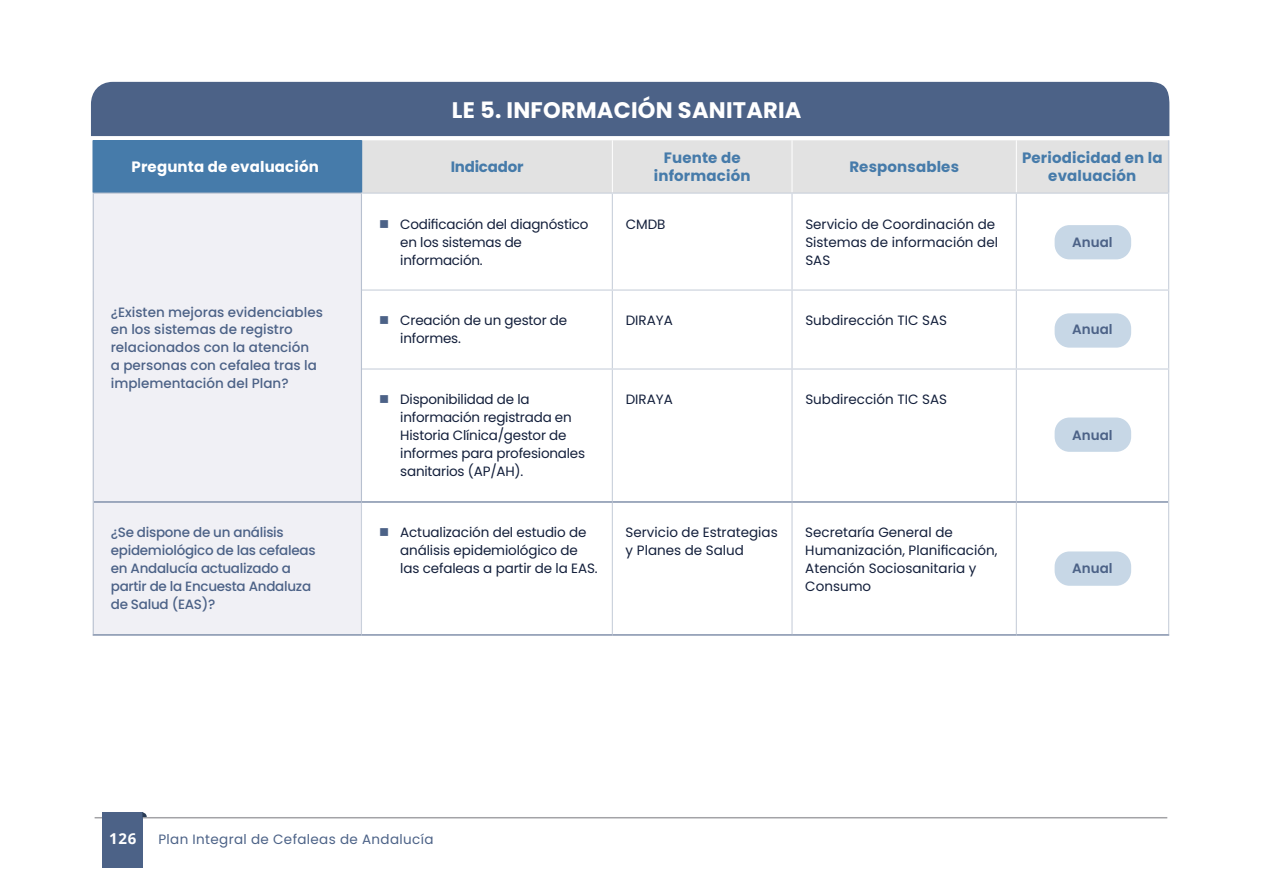
<style>
.page{position:relative;width:1263px;height:893px;background:#fff}
.page>*{position:absolute;margin:0;border:0;box-sizing:border-box;transform-origin:0 0}
.t1{font:700 22.5px "Poppins";letter-spacing:.01em;color:#fff}
.t2{font:700 15px/18px "Poppins";letter-spacing:.01em;color:#467baa;text-align:center}
.t3{font:700 15px "Poppins";letter-spacing:.01em;color:#fff}
.t4{font:700 15px "Poppins";letter-spacing:-.015em;color:#467baa}
.t5{font:700 15px "Open Sans";color:#fff}
.t6{font:13.5px/18px "Poppins";letter-spacing:-.01em;color:#131f3b}
.t7{font:500 13.5px/18px "Poppins";color:#4c6287}
.t8{font:500 13.5px/18px "Poppins";letter-spacing:-.02em;color:#4c6287}
.t9{font:13.5px "Poppins";letter-spacing:.025em;color:#4c6287}
.t10{font:600 13.5px "Poppins";color:#4c6287}
</style>
<div class="page">
<hr style="left:95px;top:817px;width:1072px;height:1px;background:#a3a3a6">
<div style="left:102px;top:812px;width:40px;height:56px;background:#4c6287"></div>
<svg style="left:142px;top:812px;width:5px;height:5px"></svg>
<div style="left:1054px;top:225px;width:77px;height:34px;background:#c7d7e6;border-radius:15px"></div>
<div style="left:1054px;top:313px;width:77px;height:35px;background:#c7d7e6;border-radius:15px"></div>
<div style="left:1054px;top:417px;width:77px;height:35px;background:#c7d7e6;border-radius:15px"></div>
<div style="left:91px;top:82px;width:1078px;height:54px;background:#4c6287"></div>
<div style="left:1054px;top:551px;width:77px;height:35px;background:#c7d7e6;border-radius:15px"></div>
<div style="left:93px;top:140px;width:268px;height:53px;background:#467baa"></div>
<div style="left:362px;top:140px;width:806px;height:53px;background:#e2e2e2"></div>
<div style="left:94px;top:194px;width:267px;height:440px;background:#f0f0f5"></div>
<svg style="left:611px;top:194px;width:405px;height:95px"></svg>
<svg style="left:611px;top:291px;width:405px;height:77px"></svg>
<svg style="left:611px;top:370px;width:405px;height:264px"></svg>
<hr style="left:94px;top:501px;width:267px;height:2px;background:#8291ab">
<hr style="left:93px;top:634px;width:268px;height:2px;background:#8291ab">
<hr style="left:93px;top:502px;width:1px;height:132px;background:#b7c0cf">
<hr style="left:361px;top:501px;width:251px;height:2px;background:#8291ab">
<hr style="left:612px;top:501px;width:180px;height:2px;background:#8291ab">
<hr style="left:792px;top:501px;width:224px;height:2px;background:#8291ab">
<hr style="left:1016px;top:501px;width:152px;height:2px;background:#8291ab">
<hr style="left:361px;top:634px;width:251px;height:2px;background:#8291ab">
<hr style="left:612px;top:634px;width:180px;height:2px;background:#8291ab">
<hr style="left:792px;top:634px;width:224px;height:2px;background:#8291ab">
<hr style="left:1016px;top:634px;width:153px;height:2px;background:#8291ab">
<hr style="left:361px;top:503px;width:1px;height:131px;background:#c9d0db">
<hr style="left:612px;top:503px;width:1px;height:131px;background:#c9d0db">
<hr style="left:791px;top:503px;width:1px;height:131px;background:#c9d0db">
<hr style="left:1016px;top:503px;width:1px;height:131px;background:#c9d0db">
<hr style="left:1168px;top:502px;width:1px;height:132px;background:#c9d0db">
<hr style="left:92px;top:140px;width:2px;height:53px;background:#467baa">
<hr style="left:361px;top:140px;width:1px;height:53px;background:#467baa">
<hr style="left:93px;top:193px;width:269px;height:1px;background:#b7c0cf">
<hr style="left:1016px;top:140px;width:1px;height:53px;background:#fff">
<hr style="left:1168px;top:140px;width:1px;height:53px;background:#c9d0db">
<hr style="left:1016px;top:193px;width:153px;height:1px;background:#c9d0db">
<hr style="left:1016px;top:289px;width:153px;height:2px;background:#c9d0db">
<hr style="left:612px;top:140px;width:1px;height:53px;background:#fff">
<hr style="left:792px;top:140px;width:1px;height:53px;background:#fff">
<hr style="left:93px;top:194px;width:1px;height:96px;background:#b7c0cf">
<hr style="left:93px;top:290px;width:1px;height:79px;background:#b7c0cf">
<hr style="left:93px;top:369px;width:1px;height:133px;background:#b7c0cf">
<hr style="left:362px;top:193px;width:250px;height:1px;background:#c9d0db">
<hr style="left:612px;top:193px;width:180px;height:1px;background:#c9d0db">
<hr style="left:792px;top:193px;width:224px;height:1px;background:#c9d0db">
<hr style="left:1168px;top:194px;width:1px;height:95px;background:#c9d0db">
<hr style="left:362px;top:289px;width:250px;height:2px;background:#c9d0db">
<hr style="left:612px;top:289px;width:180px;height:2px;background:#c9d0db">
<hr style="left:792px;top:289px;width:224px;height:2px;background:#c9d0db">
<hr style="left:1168px;top:291px;width:1px;height:77px;background:#c9d0db">
<hr style="left:362px;top:368px;width:250px;height:2px;background:#c9d0db">
<hr style="left:612px;top:368px;width:180px;height:2px;background:#c9d0db">
<hr style="left:792px;top:368px;width:224px;height:2px;background:#c9d0db">
<hr style="left:1016px;top:368px;width:153px;height:2px;background:#c9d0db">
<hr style="left:1168px;top:370px;width:1px;height:132px;background:#c9d0db">
<hr style="left:361px;top:194px;width:1px;height:96px;background:#b7c0cf">
<hr style="left:361px;top:290px;width:1px;height:79px;background:#b7c0cf">
<hr style="left:361px;top:369px;width:1px;height:132px;background:#b7c0cf">
<hr style="left:612px;top:194px;width:1px;height:95px;background:#c9d0db">
<hr style="left:791px;top:194px;width:1px;height:95px;background:#c9d0db">
<hr style="left:1016px;top:194px;width:1px;height:95px;background:#c9d0db">
<hr style="left:612px;top:291px;width:1px;height:77px;background:#c9d0db">
<hr style="left:791px;top:291px;width:1px;height:77px;background:#c9d0db">
<hr style="left:1016px;top:291px;width:1px;height:77px;background:#c9d0db">
<hr style="left:612px;top:370px;width:1px;height:131px;background:#c9d0db">
<hr style="left:791px;top:370px;width:1px;height:131px;background:#c9d0db">
<hr style="left:1016px;top:370px;width:1px;height:131px;background:#c9d0db">
<h1 class="t1" style="left:452px;top:97px;width:351px">LE 5. INFORMACIÓN SANITARIA</h1>
<p class="t3" style="left:132px;top:159px;width:189px">Pregunta de evaluación</p>
<p class="t4" style="left:451px;top:159px;width:74px">Indicador</p>
<p class="t2" style="left:654px;top:149px;width:98px">Fuente de información</p>
<p class="t2" style="left:849px;top:158px;width:111px">Responsables</p>
<p class="t2" style="left:1022px;top:149px;width:142px">Periodicidad en la evaluación</p>
<p class="t7" style="left:111px;top:303px;width:214px">¿Existen mejoras evidenciables en los sistemas de registro relacionados con la atención<br>a personas con cefalea tras la implementación del Plan?</p>
<p class="t6" style="left:400px;top:215px;width:190px">Codificación del diagnóstico en los sistemas de información.</p>
<p class="t6" style="left:626px;top:215px;width:41px">CMDB</p>
<p class="t6" style="left:805px;top:215px;width:194px">Servicio de Coordinación de<br>Sistemas de información del<br>SAS</p>
<p class="t6" style="left:400px;top:312px;width:168px">Creación de un gestor de informes.</p>
<p class="t6" style="left:626px;top:312px;width:49px">DIRAYA</p>
<p class="t6" style="left:805px;top:312px;width:143px">Subdirección TIC SAS</p>
<p class="t6" style="left:400px;top:391px;width:186px">Disponibilidad de la información registrada en<br>Historia Clínica/gestor de informes para profesionales sanitarios (AP/AH).</p>
<p class="t6" style="left:626px;top:391px;width:49px">DIRAYA</p>
<p class="t6" style="left:805px;top:391px;width:143px">Subdirección TIC SAS</p>
<p class="t8" style="left:111px;top:524px;width:206px">¿Se dispone de un análisis epidemiológico de las cefaleas en Andalucía actualizado a partir de la Encuesta Andaluza de Salud (EAS)?</p>
<p class="t6" style="left:400px;top:524px;width:199px">Actualización del estudio de análisis epidemiológico de las cefaleas a partir de la EAS.</p>
<p class="t6" style="left:626px;top:524px;width:154px">Servicio de Estrategias y Planes de Salud</p>
<p class="t6" style="left:805px;top:524px;width:194px">Secretaría General de<br>Humanización, Planificación,<br>Atención Sociosanitaria y<br>Consumo</p>
<p class="t10" style="left:1072px;top:234px;width:42px">Anual</p>
<p class="t10" style="left:1072px;top:322px;width:42px">Anual</p>
<p class="t10" style="left:1072px;top:428px;width:42px">Anual</p>
<p class="t10" style="left:1072px;top:561px;width:42px">Anual</p>
<p class="t5" style="left:109px;top:828px;width:29px">126</p>
<p class="t9" style="left:158px;top:831px;width:277px">Plan Integral de Cefaleas de Andalucía</p>
</div>
